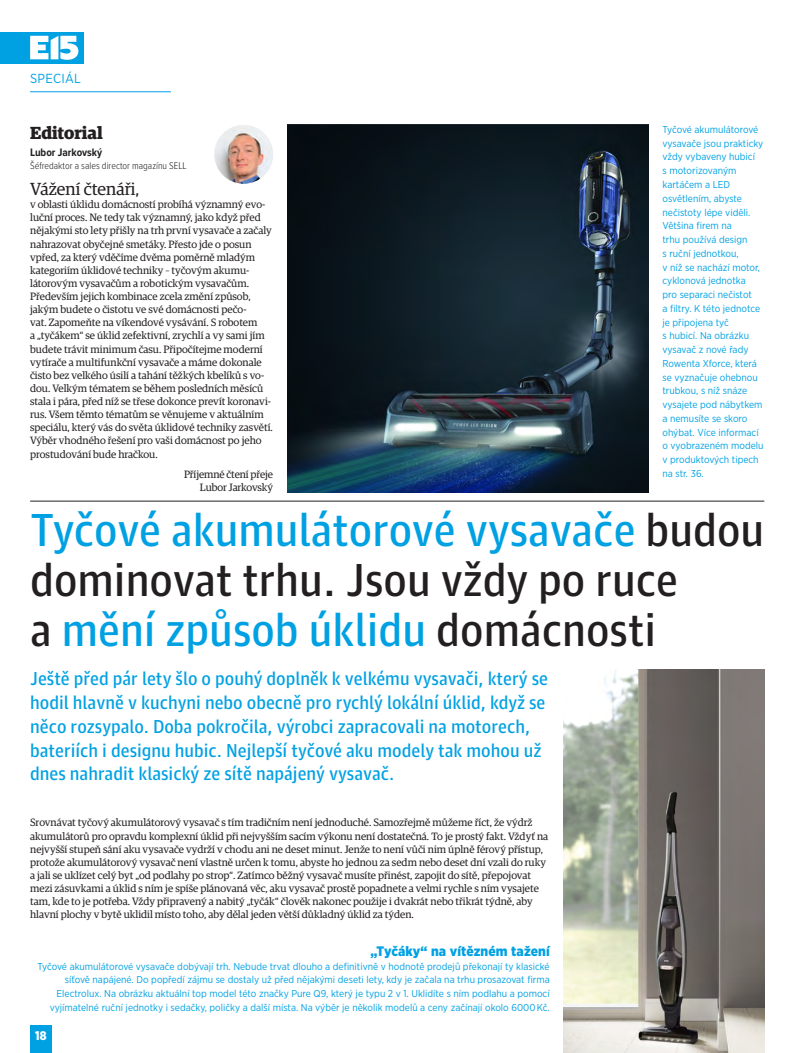
<style>
.page{position:relative;width:798px;height:1053px;background:#fff}
.page>*{position:absolute;margin:0;border:0;box-sizing:border-box;transform-origin:0 0}
.t1{font:46.25px/50px "Guardian Agate Sans 4";color:#231f20}
.t2{font:18.75px/23.8px "Guardian Agate Sans 4";color:#00a1e3}
.t3{font:17.5px "Guardian Egyp";color:#231f20}
.t4{font:700 17.5px "Guardian Egyp";color:#231f20}
.t5{font:900 13.75px "Gotham Narrow";letter-spacing:.01em;color:#00a1e3}
.t6{font:13.12px "Gotham Narrow";letter-spacing:.02em;color:#00a1e3}
.t7{font:900 12.5px "Gotham Narrow";color:#fff;scale:.96 1}
.t8{font:700 11.25px "Proxima Nova Cond";color:#231f20}
.t9{font:10.62px/13.1px "Guardian Egyp";color:#231f20}
.t10{font:10px/13.8px "Gotham Narrow";color:#00a1e3}
.t11{font:300 10px "Proxima Nova Cond";color:#231f20}
.s1{color:#00a1e3}
</style>
<div class="page">
<hr style="left:30px;top:92px;width:141px;height:1px;background:#00a1e3">
<div style="left:0;top:32px;width:84px;height:32px;background:#00a1e3"></div>
<svg style="left:30px;top:36px;width:48px;height:24px"></svg>
<div style="left:30px;top:1025px;width:21px;height:27px;background:#00a1e3"></div>
<hr style="left:30px;top:501px;width:734px;height:1px;background:#231f20">
<img style="left:214px;top:125px;width:59px;height:59px;border-radius:29px">
<img style="left:287px;top:125px;width:361px;height:368px">
<img style="left:563px;top:669px;width:201px;height:383px">
<p class="t6" style="left:30px;top:70px;width:52px">SPECIÁL</p>
<h3 class="t4" style="left:30px;top:119px;width:74px">Editorial</h3>
<p class="t8" style="left:30px;top:145px;width:74px">Lubor Jarkovský</p>
<p class="t11" style="left:30px;top:159px;width:158px">Šéfredaktor a sales director magazínu SELL</p>
<h3 class="t3" style="left:30px;top:177px;width:111px">Vážení čtenáři,</h3>
<p class="t9" style="left:30px;top:197px;width:244px">v oblasti úklidu domácností probíhá významný evo&shy;luční proces. Ne tedy tak významný, jako když před nějakými sto lety přišly na trh první vysavače a začaly nahrazovat obyčejné smetáky. Přesto jde o posun vpřed, za který vděčíme dvěma poměrně mladým kategoriím úklidové techniky – tyčovým akumu&shy;látorovým vysavačům a robotickým vysavačům.<br>Především jejich kombinace zcela změní způsob, jakým budete o čistotu ve své domácnosti pečo-<br>vat. Zapomeňte na víkendové vysávání. S robotem<br>a „tyčákem“ se úklid zefektivní, zrychlí a vy sami jím budete trávit minimum času. Připočítejme moderní vytírače a multifunkční vysavače a máme dokonale čisto bez velkého úsilí a tahání těžkých kbelíků s vo&shy;dou. Velkým tématem se během posledních měsíců stala i pára, před níž se třese dokonce prevít koronavi&shy;rus. Všem těmto tématům se věnujeme v aktuálním speciálu, který vás do světa úklidové techniky zasvětí.<br>Výběr vhodného řešení pro vaši domácnost po jeho prostudování bude hračkou.</p>
<p class="t9" style="left:184px;top:467px;width:90px;text-align:right">Příjemné čtení přeje<br>Lubor Jarkovský</p>
<p class="t10" style="left:662px;top:122px;width:102px">Tyčové akumulátorové vysavače jsou prakticky vždy vybaveny hubicí<br>s motorizovaným kartáčem a LED osvětlením, abyste nečistoty lépe viděli.<br>Většina firem na<br>trhu používá design<br>s ruční jednotkou,<br>v níž se nachází motor, cyklonová jednotka<br>pro separaci nečistot<br>a filtry. K této jednotce je připojena tyč<br>s hubicí. Na obrázku vysavač z nové řady<br>Rowenta Xforce, která se vyznačuje ohebnou trubkou, s níž snáze vysajete pod nábytkem a nemusíte se skoro ohýbat. Více informací o vyobrazeném modelu v produktových tipech na str. 36.</p>
<h1 class="t1" style="left:30px;top:502px;width:735px"><span class="s1">Tyčové akumulátorové vysavače</span> budou dominovat trhu. Jsou vždy po ruce<br>a <span class="s1">mění způsob úklidu</span> domácnosti</h1>
<p class="t2" style="left:30px;top:665px;width:519px">Ještě před pár lety šlo o pouhý doplněk k velkému vysavači, který se hodil hlavně v kuchyni nebo obecně pro rychlý lokální úklid, když se něco rozsypalo. Doba pokročila, výrobci zapracovali na motorech, bateriích i designu hubic. Nejlepší tyčové aku modely tak mohou už dnes nahradit klasický ze sítě napájený vysavač.</p>
<p class="t9" style="left:30px;top:815px;width:519px">Srovnávat tyčový akumulátorový vysavač s tím tradičním není jednoduché. Samozřejmě můžeme říct, že výdrž akumulátorů pro opravdu komplexní úklid při nejvyšším sacím výkonu není dostatečná. To je prostý fakt. Vždyť na nejvyšší stupeň sání aku vysavače vydrží v chodu ani ne deset minut. Jenže to není vůči nim úplně férový přístup, protože akumulátorový vysavač není vlastně určen k tomu, abyste ho jednou za sedm nebo deset dní vzali do ruky a jali se uklízet celý byt „od podlahy po strop“. Zatímco běžný vysavač musíte přinést, zapojit do sítě, přepojovat mezi zásuvkami a úklid s ním je spíše plánovaná věc, aku vysavač prostě popadnete a velmi rychle s ním vysajete tam, kde to je potřeba. Vždy připravený a nabitý „tyčák“ člověk nakonec použije i dvakrát nebo třikrát týdně, aby hlavní plochy v bytě uklidil místo toho, aby dělal jeden větší důkladný úklid za týden.</p>
<p class="t5" style="left:370px;top:941px;width:181px">„Tyčáky“ na vítězném tažení</p>
<p class="t10" style="left:38px;top:958px;width:513px;text-align:right">Tyčové akumulátorové vysavače dobývají trh. Nebude trvat dlouho a definitivně v hodnotě prodejů překonají ty klasické síťově napájené. Do popředí zájmu se dostaly už před nějakými deseti lety, kdy je začala na trhu prosazovat firma Electrolux. Na obrázku aktuální top model této značky Pure Q9, který je typu 2 v 1. Uklidíte s ním podlahu a pomocí vyjímatelné ruční jednotky i sedačky, poličky a další místa. Na výběr je několik modelů a ceny začínají okolo 6000 Kč.</p>
<p class="t7" style="left:35px;top:1026px;width:14px">18</p>
</div>
